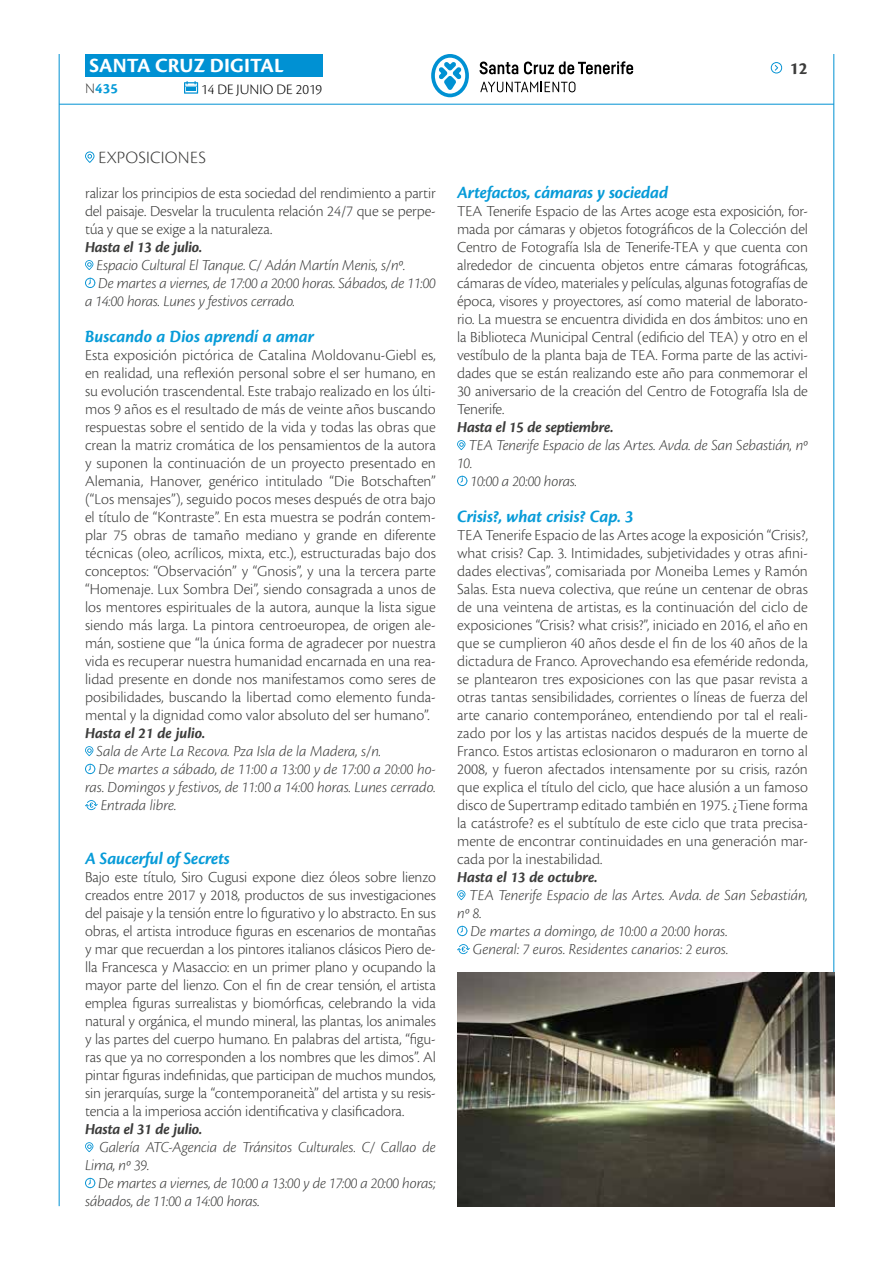
<style>
.page{position:relative;width:893px;height:1263px;background:#fff}
.page>*{position:absolute;margin:0;border:0;box-sizing:border-box;transform-origin:0 0}
.t1{font:700 21px "Cronos Pro";letter-spacing:.005em;color:#fff}
.t2{font:18px "Cronos Pro Bold Disp It";letter-spacing:-.005em;color:#079bd8}
.t3{font:300 18px "Cronos Pro";letter-spacing:.015em;color:#3c3c3b}
.t4{font:700 18px "Cronos Pro";color:#3c3c3b}
.t5{font:300 15.9px/18px "Cronos Pro";letter-spacing:-.01em;color:#3c3c3b;text-align:justify}
.t6{font:italic 300 15.9px/18px "Cronos Pro";letter-spacing:-.01em;color:#3c3c3b}
.t7{font:15.9px "Cronos Pro Bold Disp It";letter-spacing:-.01em;color:#3c3c3b}
.t8{font:300 15px "Cronos Pro";color:#000}
.t9{font:700 15px "Cronos Pro";color:#079bd8}
.s1{font-weight:300;color:#3c3c3b}
</style>
<div class="page">
<hr style="left:59px;top:104px;width:775px;height:1px;background:#0091d3">
<div style="left:85px;top:54px;width:238px;height:23px;background:#0091d3"></div>
<svg style="left:184px;top:81px;width:14px;height:13px"></svg>
<hr style="left:59px;top:54px;width:1px;height:1152px;background:#0091d3">
<hr style="left:833px;top:54px;width:1px;height:1152px;background:#0091d3">
<svg style="left:771px;top:62px;width:12px;height:11px"></svg>
<svg style="left:431px;top:54px;width:38px;height:43px"></svg>
<svg style="left:480px;top:62px;width:38px;height:12px"></svg>
<svg style="left:524px;top:61px;width:109px;height:13px"></svg>
<svg style="left:480px;top:82px;width:95px;height:10px"></svg>
<svg style="left:85px;top:260px;width:8px;height:10px"></svg>
<svg style="left:85px;top:278px;width:10px;height:10px"></svg>
<svg style="left:85px;top:746px;width:8px;height:10px"></svg>
<svg style="left:85px;top:764px;width:10px;height:10px"></svg>
<svg style="left:85px;top:800px;width:13px;height:10px"></svg>
<svg style="left:85px;top:1142px;width:8px;height:10px"></svg>
<svg style="left:85px;top:1178px;width:10px;height:10px"></svg>
<svg style="left:457px;top:440px;width:8px;height:10px"></svg>
<svg style="left:457px;top:476px;width:10px;height:10px"></svg>
<svg style="left:457px;top:890px;width:8px;height:10px"></svg>
<svg style="left:457px;top:926px;width:10px;height:10px"></svg>
<svg style="left:457px;top:944px;width:13px;height:10px"></svg>
<svg style="left:85px;top:151px;width:9px;height:12px"></svg>
<img style="left:457px;top:972px;width:377px;height:234px">
<h1 class="t1" style="left:89px;top:53px;width:196px">SANTA CRUZ DIGITAL</h1>
<p class="t9" style="left:85px;top:80px;width:34px"><span class="s1">N</span>435</p>
<p class="t8" style="left:201px;top:80px;width:123px">14 DE JUNIO DE 2019</p>
<p class="t4" style="left:790px;top:58px;width:20px">12</p>
<p class="t3" style="left:98px;top:147px;width:109px">EXPOSICIONES</p>
<p class="t5" style="left:85px;top:184px;width:352px">ralizar los principios de esta sociedad del rendimiento a partir del paisaje. Desvelar la truculenta relación 24/7 que se perpe&shy;túa y que se exige a la naturaleza.</p>
<p class="t7" style="left:85px;top:238px;width:119px">Hasta el 13 de julio.</p>
<p class="t6" style="left:97px;top:256px;width:310px">Espacio Cultural El Tanque. C/ Adán Martín Menis, s/nº.</p>
<p class="t6" style="left:98px;top:274px;width:339px">De martes a viernes, de 17:00 a 20:00 horas. Sábados, de 11:00</p>
<p class="t6" style="left:85px;top:292px;width:212px">a 14:00 horas. Lunes y festivos cerrado.</p>
<p class="t2" style="left:85px;top:326px;width:230px">Buscando a Dios aprendí a amar</p>
<p class="t5" style="left:85px;top:346px;width:352px">Esta exposición pictórica de Catalina Moldovanu-Giebl es, en realidad, una reflexión personal sobre el ser humano, en su evolución trascendental. Este trabajo realizado en los últi&shy;mos 9 años es el resultado de más de veinte años buscando respuestas sobre el sentido de la vida y todas las obras que crean la matriz cromática de los pensamientos de la autora y suponen la continuación de un proyecto presentado en Alemania, Hanover, genérico intitulado “Die Botschaften” (“Los mensajes”), seguido pocos meses después de otra bajo el título de “Kontraste”. En esta muestra se podrán contem&shy;plar 75 obras de tamaño mediano y grande en diferente técnicas (oleo, acrílicos, mixta, etc.), estructuradas bajo dos conceptos: “Observación” y “Gnosis”, y una la tercera parte “Homenaje. Lux Sombra Dei”, siendo consagrada a unos de los mentores espirituales de la autora, aunque la lista sigue siendo más larga. La pintora centroeuropea, de origen ale&shy;mán, sostiene que “la única forma de agradecer por nuestra vida es recuperar nuestra humanidad encarnada en una rea&shy;lidad presente en donde nos manifestamos como seres de posibilidades, buscando la libertad como elemento funda&shy;mental y la dignidad como valor absoluto del ser humano”.</p>
<p class="t7" style="left:85px;top:724px;width:122px">Hasta el 21 de julio.</p>
<p class="t6" style="left:97px;top:742px;width:286px">Sala de Arte La Recova. Pza Isla de la Madera, s/n.</p>
<p class="t6" style="left:99px;top:760px;width:339px">De martes a sábado, de 11:00 a 13:00 y de 17:00 a 20:00 ho-</p>
<p class="t6" style="left:85px;top:778px;width:352px">ras. Domingos y festivos, de 11:00 a 14:00 horas. Lunes cerrado.</p>
<p class="t6" style="left:101px;top:796px;width:77px">Entrada libre.</p>
<p class="t2" style="left:85px;top:848px;width:146px">A Saucerful of Secrets</p>
<p class="t5" style="left:85px;top:868px;width:352px">Bajo este título, Siro Cugusi expone diez óleos sobre lienzo creados entre 2017 y 2018, productos de sus investigaciones del paisaje y la tensión entre lo figurativo y lo abstracto. En sus obras, el artista introduce figuras en escenarios de montañas y mar que recuerdan a los pintores italianos clásicos Piero de&shy;lla Francesca y Masaccio: en un primer plano y ocupando la mayor parte del lienzo. Con el fin de crear tensión, el artista emplea figuras surrealistas y biomórficas, celebrando la vida natural y orgánica, el mundo mineral, las plantas, los animales y las partes del cuerpo humano. En palabras del artista, “figu&shy;ras que ya no corresponden a los nombres que les dimos”. Al pintar figuras indefinidas, que participan de muchos mundos, sin jerarquías, surge la “contemporaneità” del artista y su resis&shy;tencia a la imperiosa acción identificativa y clasificadora.</p>
<p class="t7" style="left:85px;top:1120px;width:119px">Hasta el 31 de julio.</p>
<p class="t6" style="left:85px;top:1138px;width:352px;text-indent:14px">Galería ATC-Agencia de Tránsitos Culturales. C/ Callao de<br>Lima, nº 39.</p>
<p class="t6" style="left:85px;top:1174px;width:352px;text-indent:13px">De martes a viernes, de 10:00 a 13:00 y de 17:00 a 20:00 horas; sábados, de 11:00 a 14:00 horas.</p>
<p class="t2" style="left:457px;top:182px;width:213px">Artefactos, cámaras y sociedad</p>
<p class="t5" style="left:457px;top:202px;width:352px">TEA Tenerife Espacio de las Artes acoge esta exposición, for&shy;mada por cámaras y objetos fotográficos de la Colección del Centro de Fotografía Isla de Tenerife-TEA y que cuenta con alrededor de cincuenta objetos entre cámaras fotográficas, cámaras de vídeo, materiales y películas, algunas fotografías de época, visores y proyectores, así como material de laborato&shy;rio. La muestra se encuentra dividida en dos ámbitos: uno en la Biblioteca Municipal Central (edificio del TEA) y otro en el vestíbulo de la planta baja de TEA. Forma parte de las activi&shy;dades que se están realizando este año para conmemorar el 30 aniversario de la creación del Centro de Fotografía Isla de Tenerife.</p>
<p class="t7" style="left:457px;top:418px;width:158px">Hasta el 15 de septiembre.</p>
<p class="t6" style="left:469px;top:436px;width:340px">TEA Tenerife Espacio de las Artes. Avda. de San Sebastián, nº</p>
<p class="t6" style="left:457px;top:454px;width:17px">10.</p>
<p class="t6" style="left:470px;top:472px;width:108px">10:00 a 20:00 horas.</p>
<p class="t2" style="left:457px;top:506px;width:178px">Crisis?, what crisis? Cap. 3</p>
<p class="t5" style="left:457px;top:526px;width:352px">TEA Tenerife Espacio de las Artes acoge la exposición “Crisis?, what crisis? Cap. 3. Intimidades, subjetividades y otras afini&shy;dades electivas”, comisariada por Moneiba Lemes y Ramón Salas. Esta nueva colectiva, que reúne un centenar de obras de una veintena de artistas, es la continuación del ciclo de exposiciones “Crisis? what crisis?”, iniciado en 2016, el año en que se cumplieron 40 años desde el fin de los 40 años de la dictadura de Franco. Aprovechando esa efeméride redonda, se plantearon tres exposiciones con las que pasar revista a otras tantas sensibilidades, corrientes o líneas de fuerza del arte canario contemporáneo, entendiendo por tal el reali&shy;zado por los y las artistas nacidos después de la muerte de Franco. Estos artistas eclosionaron o maduraron en torno al 2008, y fueron afectados intensamente por su crisis, razón que explica el título del ciclo, que hace alusión a un famoso disco de Supertramp editado también en 1975. ¿Tiene forma la catástrofe? es el subtítulo de este ciclo que trata precisa&shy;mente de encontrar continuidades en una generación mar&shy;cada por la inestabilidad.</p>
<p class="t7" style="left:457px;top:868px;width:142px">Hasta el 13 de octubre.</p>
<p class="t6" style="left:470px;top:886px;width:340px">TEA Tenerife Espacio de las Artes. Avda. de San Sebastián,</p>
<p class="t6" style="left:457px;top:904px;width:26px">nº 8.</p>
<p class="t6" style="left:470px;top:922px;width:259px">De martes a domingo, de 10:00 a 20:00 horas.</p>
<p class="t6" style="left:473px;top:940px;width:257px">General: 7 euros. Residentes canarios: 2 euros.</p>
</div>
